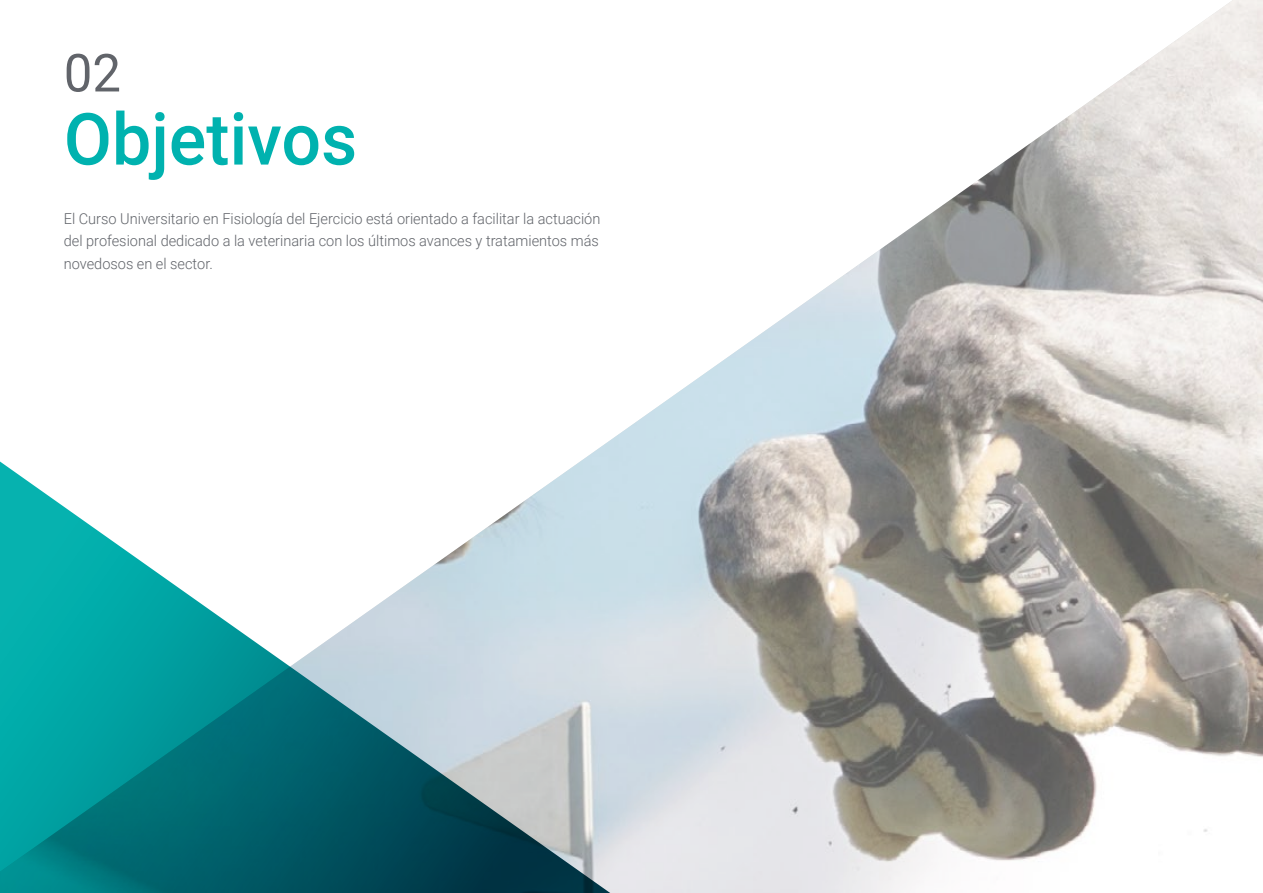
<style>
.page{position:relative;width:1263px;height:893px;background:#fff}
.page>*{position:absolute;margin:0;border:0;box-sizing:border-box;transform-origin:0 0}
.t1{font:500 72px "Roboto";color:#00b2af}
.t2{font:52.5px "Roboto";color:#61646a}
.t3{font:300 15px/22.5px "Roboto";color:#61646a;text-align:justify}
</style>
<div class="page">
<img style="left:602px;top:0;width:661px;height:893px">
<svg style="left:0;top:446px;width:640px;height:447px"></svg>
<h2 class="t2" style="left:64px;top:36px;width:59px">02</h2>
<h1 class="t1" style="left:64px;top:89px;width:295px">Objetivos</h1>
<p class="t3" style="left:64px;top:207px;width:538px">El Curso Universitario en Fisiología del Ejercicio está orientado a facilitar la actuación del profesional dedicado a la veterinaria con los últimos avances y tratamientos más novedosos en el sector.</p>
</div>
